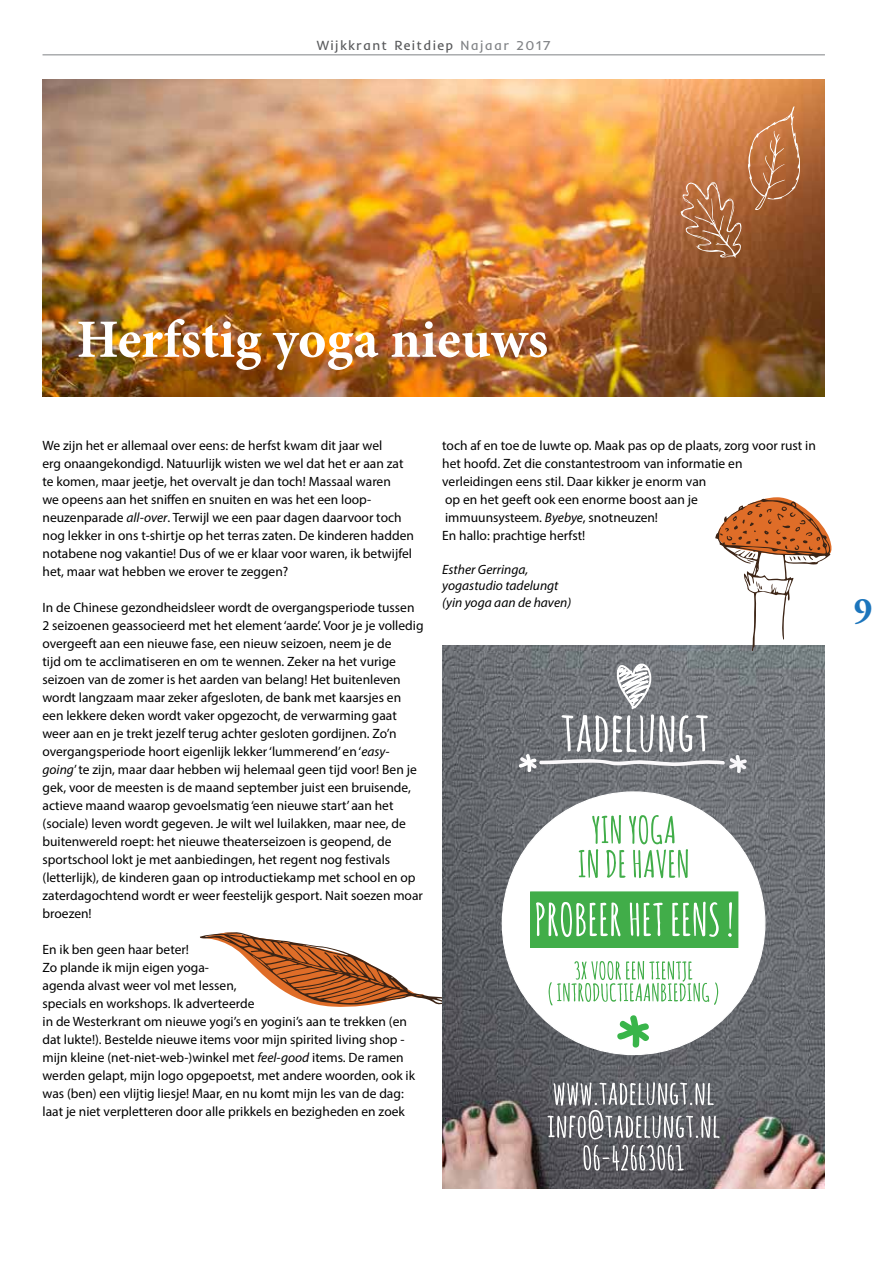
<style>
.page{position:relative;width:893px;height:1263px;background:#fff}
.page>*{position:absolute;margin:0;border:0;box-sizing:border-box;transform-origin:0 0}
.t1{font:700 54px "Minion Pro";color:#fff}
.t2{font:700 36px "Adobe Garamond Pro";color:#1c75bc}
.t3{font:13.5px/18px "Myriad Pro";color:#000}
.t4{font:italic 13.5px/16.2px "Myriad Pro";color:#000}
.t5{font:13.5px "Inder";letter-spacing:.1em;color:#58595b}
.s1{color:#808285}
.s2{font-style:italic}
</style>
<div class="page">
<hr style="left:43px;top:54px;width:782px;height:1px;background:#808285">
<svg style="left:200px;top:932px;width:242px;height:75px"></svg>
<img style="left:43px;top:79px;width:782px;height:317px">
<img style="left:442px;top:645px;width:383px;height:543px">
<svg style="left:518px;top:662px;width:230px;height:112px;background:#84878b"></svg>
<svg style="left:548px;top:1082px;width:172px;height:57px;background:#828387"></svg>
<svg style="left:583px;top:1145px;width:101px;height:26px;background:#818186"></svg>
<div style="left:502px;top:792px;width:263px;height:262px;background:#fff;border-radius:50%"></div>
<svg style="left:579px;top:815px;width:109px;height:63px"></svg>
<svg style="left:549px;top:961px;width:169px;height:44px"></svg>
<svg style="left:617px;top:1015px;width:32px;height:33px"></svg>
<div style="left:531px;top:892px;width:207px;height:55px;background:#41ad49"></div>
<div style="left:530px;top:891px;width:208px;height:57px;border:1px solid #41ad49"></div>
<svg style="left:536px;top:902px;width:196px;height:35px"></svg>
<svg style="left:712px;top:497px;width:120px;height:154px"></svg>
<svg style="left:680px;top:182px;width:61px;height:76px;background:#b1754f"></svg>
<svg style="left:748px;top:106px;width:52px;height:104px;background:#bf7a4c"></svg>
<p class="t5" style="left:317px;top:36px;width:235px">Wijkkrant Reitdiep <span class="s1">Najaar 2017</span></p>
<h1 class="t1" style="left:77px;top:301px;width:473px">Herfstig yoga nieuws</h1>
<p class="t3" style="left:43px;top:436px;width:373px">We zijn het er allemaal over eens: de herfst kwam dit jaar wel<br>erg onaangekondigd. Natuurlijk wisten we wel dat het er aan zat te komen, maar jeetje, het overvalt je dan toch! Massaal waren<br>we opeens aan het sniffen en snuiten en was het een loop&shy;neuzenparade <span class="s2">all-over</span>. Terwijl we een paar dagen daarvoor toch nog lekker in ons t-shirtje op het terras zaten. De kinderen hadden notabene nog vakantie! Dus of we er klaar voor waren, ik betwijfel het, maar wat hebben we erover te zeggen?</p>
<p class="t3" style="left:43px;top:598px;width:383px">In de Chinese gezondheidsleer wordt de overgangsperiode tussen 2 seizoenen geassocieerd met het element ‘aarde’. Voor je je volledig overgeeft aan een nieuwe fase, een nieuw seizoen, neem je de<br>tijd om te acclimatiseren en om te wennen. Zeker na het vurige seizoen van de zomer is het aarden van belang! Het buitenleven wordt langzaam maar zeker afgesloten, de bank met kaarsjes en een lekkere deken wordt vaker opgezocht, de verwarming gaat weer aan en je trekt jezelf terug achter gesloten gordijnen. Zo’n overgangsperiode hoort eigenlijk lekker ‘lummerend’ en ‘<span class="s2">easy&shy;going</span>’ te zijn, maar daar hebben wij helemaal geen tijd voor! Ben je gek, voor de meesten is de maand september juist een bruisende, actieve maand waarop gevoelsmatig ‘een nieuwe start’ aan het (sociale) leven wordt gegeven. Je wilt wel luilakken, maar nee, de buitenwereld roept: het nieuwe theaterseizoen is geopend, de sportschool lokt je met aanbiedingen, het regent nog festivals (letterlijk), de kinderen gaan op introductiekamp met school en op zaterdagochtend wordt er weer feestelijk gesport. Nait soezen moar broezen!</p>
<p class="t3" style="left:43px;top:940px;width:374px">En ik ben geen haar beter!<br>Zo plande ik mijn eigen yoga-<br>agenda alvast weer vol met lessen,<br>specials en workshops. Ik adverteerde<br>in de Westerkrant om nieuwe yogi’s en yogini’s aan te trekken (en dat lukte!). Bestelde nieuwe items voor mijn spirited living shop - mijn kleine (net-niet-web-)winkel met <span class="s2">feel-good</span> items. De ramen werden gelapt, mijn logo opgepoetst, met andere woorden, ook ik was (ben) een vlijtig liesje! Maar, en nu komt mijn les van de dag: laat je niet verpletteren door alle prikkels en bezigheden en zoek</p>
<p class="t3" style="left:442px;top:436px;width:375px">toch af en toe de luwte op. Maak pas op de plaats, zorg voor rust in het hoofd. Zet die constantestroom van informatie en verleidingen eens stil. Daar kikker je enorm van<br>op en het geeft ook een enorme boost aan je<br>immuunsysteem. <span class="s2">Byebye</span>, snotneuzen!<br>En hallo: prachtige herfst!</p>
<p class="t4" style="left:442px;top:561px;width:130px">Esther Gerringa, yogastudio tadelungt (yin yoga aan de haven)</p>
<h2 class="t2" style="left:854px;top:590px;width:20px">9</h2>
</div>
